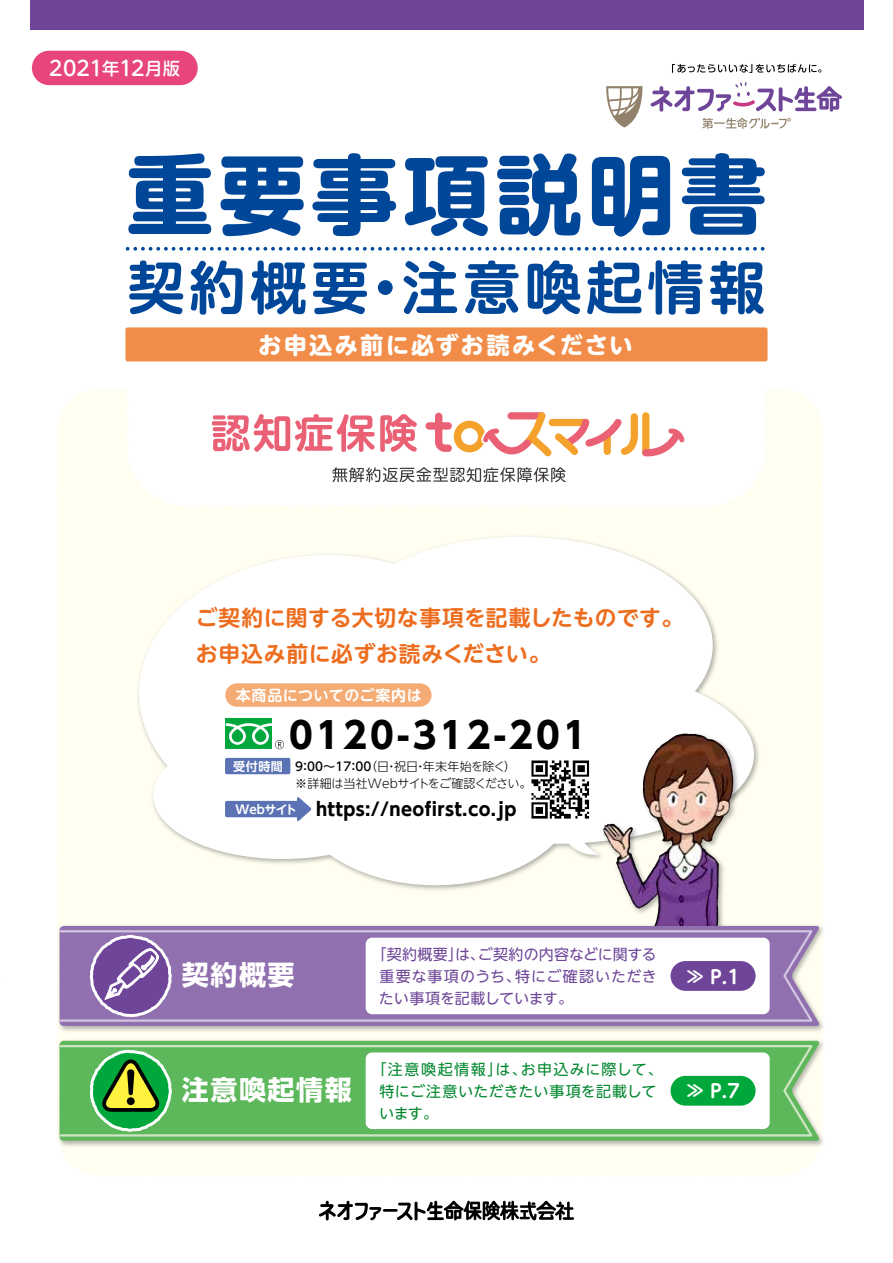
<style>
.page{position:relative;width:893px;height:1263px;background:#fff}
.page>*{position:absolute;margin:0;border:0;box-sizing:border-box;transform-origin:0 0}
.t1{font:700 87px "UD Shin M Go Pro";letter-spacing:.06em;color:#004799}
.t2{font:700 57px "UD Shin M Go Pro De";letter-spacing:.075em;color:#004799}
.t3{font:700 36px "UD Shin Go NT Pro";letter-spacing:.09em;color:#000}
.t4{font:700 27px "UD Shin Go NT Pro";letter-spacing:.06em;color:#fff}
.t5{font:700 23.25px "UD Shin M Go Pro";letter-spacing:.09em;color:#fff}
.t6{font:700 21.75px/36px "UD Shin M Go Pro De";letter-spacing:.025em;color:#ed6d1f}
.t7{font:500 20.4px "UD Shin M Go Pro";letter-spacing:-.01em;color:#fff}
.t8{font:700 18.75px "UD Shin M Go Pro De";color:#fff}
.t9{font:700 18px "UD Shin Go NT Pro";letter-spacing:.02em;color:#000}
.t10{font:15px/21.8px "UD Shin Go NT Pro";letter-spacing:.025em;color:#6e4598;text-align:justify}
.t11{font:15px/21.8px "UD Shin Go NT Pro";letter-spacing:.045em;color:#00872e}
.t12{font:700 15px "UD Shin M Go Pro De";letter-spacing:.03em;color:#fff}
.t13{font:300 12px/17.2px "UD Shin Go NT Pro";letter-spacing:-.01em;color:#000}
.t14{font:700 12px "UD Shin Go NT Pro De";color:#fff}
.s1{font-size:17.4px}
.s2{font-weight:500}
</style>
<div class="page">
<div style="left:30px;top:0;width:833px;height:30px;background:#6e4598"></div>
<div style="left:125px;top:327px;width:642px;height:34px;background:#f18d48;border-radius:2px"></div>
<div style="left:57px;top:388px;width:766px;height:788px;background:#fffef1"></div>
<hr style="left:383px;top:1209px;width:15px;height:3px;background:#000">
<svg style="left:397px;top:1201px;width:177px;height:19px"></svg>
<svg style="left:319px;top:1201px;width:62px;height:19px"></svg>
<svg style="left:128px;top:247px;width:637px;height:4px"></svg>
<div style="left:135px;top:532px;width:628px;height:362px;background:#fffef1"></div>
<svg style="left:139px;top:537px;width:615px;height:348px"></svg>
<svg style="left:126px;top:388px;width:641px;height:119px"></svg>
<div style="left:225px;top:683px;width:207px;height:24px;background:#f5ab74;border-radius:12px"></div>
<img style="left:57px;top:1036px;width:767px;height:113px">
<svg style="left:60px;top:1041px;width:760px;height:100px;background:#6ebc6b"></svg>
<svg style="left:57px;top:1044px;width:758px;height:94px;background:#6ebe6b"></svg>
<div style="left:366px;top:1052px;width:404px;height:77px;background:#fff;border-radius:6px"></div>
<svg style="left:224px;top:797px;width:89px;height:25px"></svg>
<div style="left:226px;top:759px;width:64px;height:14px;background:#5b73b4"></div>
<div style="left:225px;top:758px;width:65px;height:16px;border:2px solid #5b73b4"></div>
<svg style="left:88px;top:1048px;width:86px;height:85px;background:#5cae52"></svg>
<img style="left:585px;top:720px;width:183px;height:202px">
<img style="left:643px;top:734px;width:38px;height:97px">
<div style="left:226px;top:718px;width:46px;height:31px;background:#00a73c"></div>
<svg style="left:226px;top:723px;width:58px;height:26px"></svg>
<img style="left:57px;top:922px;width:766px;height:112px">
<svg style="left:60px;top:926px;width:760px;height:100px;background:#997cb4"></svg>
<svg style="left:57px;top:929px;width:758px;height:94px;background:#9b7fb7"></svg>
<div style="left:366px;top:938px;width:404px;height:76px;background:#fff;border-radius:6px"></div>
<svg style="left:88px;top:933px;width:86px;height:85px;background:#9273b1"></svg>
<div style="left:670px;top:961px;width:86px;height:30px;background:#6e4598;border-radius:15px"></div>
<div style="left:670px;top:1076px;width:86px;height:30px;background:#00a73b;border-radius:15px"></div>
<div style="left:32px;top:51px;width:166px;height:34px;background:#e8447d;border-radius:17px"></div>
<svg style="left:606px;top:86px;width:36px;height:42px"></svg>
<svg style="left:702px;top:118px;width:89px;height:11px"></svg>
<svg style="left:651px;top:82px;width:191px;height:30px"></svg>
<svg style="left:672px;top:64px;width:149px;height:9px"></svg>
<svg style="left:531px;top:760px;width:58px;height:58px"></svg>
<div style="left:425px;top:422px;width:27px;height:8px;background:#ea6176;border-radius:4px"></div>
<svg style="left:435px;top:410px;width:251px;height:48px"></svg>
<svg style="left:212px;top:414px;width:205px;height:38px"></svg>
<svg style="left:332px;top:467px;width:234px;height:15px"></svg>
<h3 class="t7" style="left:49px;top:52px;width:133px">2021<span class="s1">年</span>12<span class="s1">月版</span></h3>
<h1 class="t1" style="left:126px;top:124px;width:642px">重要事項説明書</h1>
<h2 class="t2" style="left:128px;top:241px;width:639px">契約概要・注意喚起情報</h2>
<h3 class="t5" style="left:258px;top:326px;width:376px">お申込み前に必ずお読みください</h3>
<h3 class="t6" style="left:196px;top:598px;width:489px">ご契約に関する大切な事項を記載したものです。お申込み前に必ずお読みください。</h3>
<p class="t12" style="left:236px;top:683px;width:187px">本商品についてのご案内は</p>
<h3 class="t3" style="left:289px;top:706px;width:299px">0120-312-201</h3>
<p class="t13" style="left:295px;top:757px;width:238px"><span class="s2">9：00～17：00</span>（日・祝日・年末年始を除く）<br>※詳細は当社Webサイトをご確認ください。</p>
<p class="t9" style="left:316px;top:794px;width:202px">https://neofirst.co.jp</p>
<p class="t14" style="left:233px;top:756px;width:51px">受付時間</p>
<p class="t14" style="left:236px;top:799px;width:63px">Webサイト</p>
<p class="t10" style="left:379px;top:943px;width:279px;text-indent:-8px">「契約概要」は、ご契約の内容などに関する重要な事項のうち、特にご確認いただきたい事項を記載しています。</p>
<h3 class="t4" style="left:182px;top:952px;width:114px">契約概要</h3>
<p class="t8" style="left:686px;top:961px;width:55px">≫ P.1</p>
<h3 class="t4" style="left:182px;top:1067px;width:172px">注意喚起情報</h3>
<p class="t11" style="left:379px;top:1058px;width:285px;text-indent:-8px">「注意喚起情報」は、お申込みに際して、特にご注意いただきたい事項を記載しています。</p>
<p class="t8" style="left:686px;top:1076px;width:55px">≫ P.7</p>
</div>
